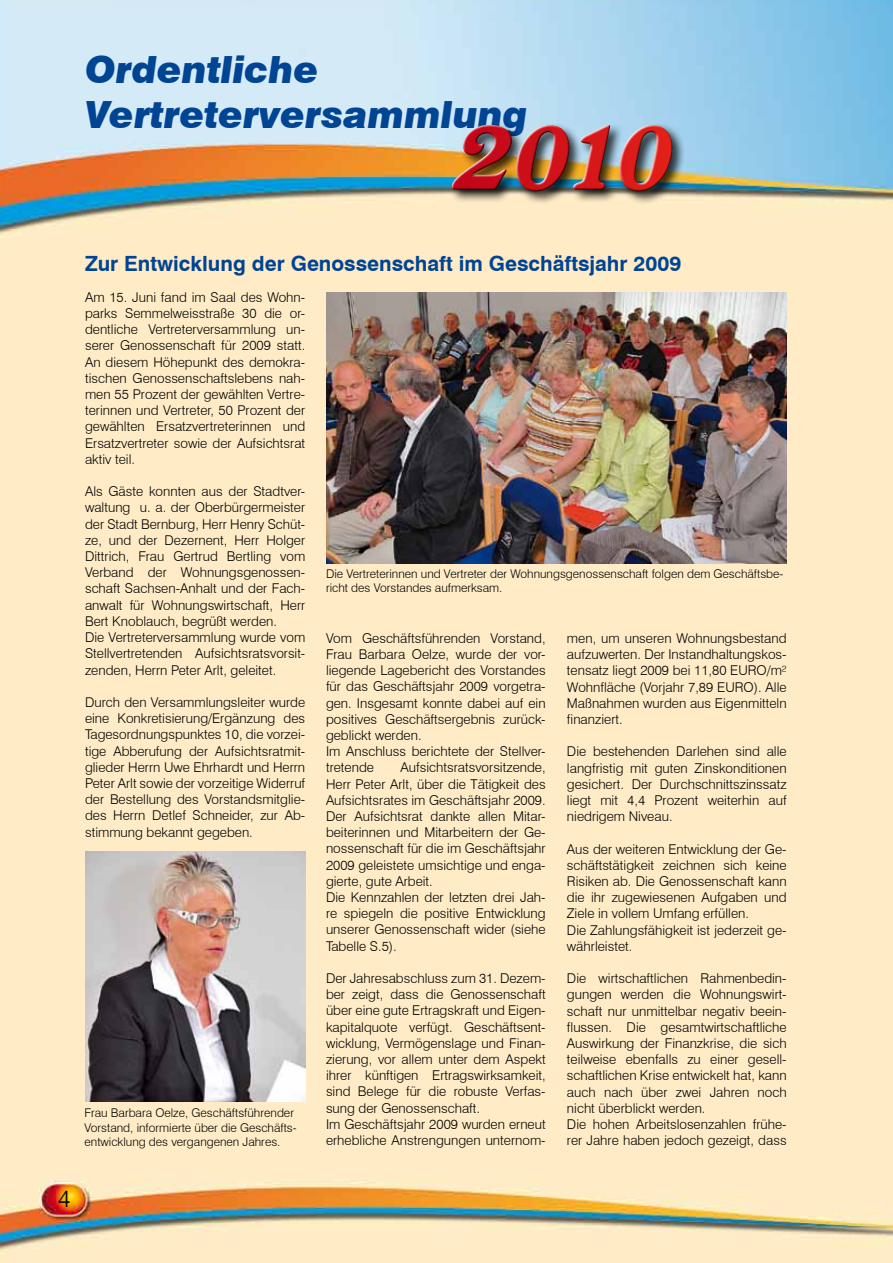
<style>
.page{position:relative;width:893px;height:1263px;background:#fff}
.page>*{position:absolute;margin:0;border:0;box-sizing:border-box;transform-origin:0 0}
.Kopfzeile{font:italic 900 37.5px "Swiss 721 BT";color:#004494}
.t1{font:300 24px "Swiss 721 BT";color:#000}
.t2{font:700 21px "Swiss 721 BT";color:#004494}
.Fließtext{font:300 13.5px/16.2px "Swiss 721 BT";color:#000;text-align:justify}
.t3{font:300 12px/14.4px "Swiss 721 BT";color:#000}
</style>
<div class="page">
<img style="left:0;top:0;width:893px;height:1263px">
<div style="left:449px;top:122px;width:236px;height:83px;background:#000;opacity:.75"></div>
<svg style="left:449px;top:122px;width:218px;height:69px"></svg>
<div style="left:451px;top:124px;width:222px;height:69px;background:#000;opacity:.75"></div>
<img style="left:85px;top:851px;width:220px;height:251px">
<img style="left:326px;top:292px;width:461px;height:271px">
<p class="Kopfzeile" style="left:85px;top:47px;width:235px">Ordentliche</p>
<p class="Kopfzeile" style="left:85px;top:92px;width:444px">Vertreterversammlung</p>
<p class="t2" style="left:85px;top:250px;width:598px">Zur Entwicklung der Genossenschaft im Geschäftsjahr 2009</p>
<p class="Fließtext" style="left:85px;top:289px;width:222px">Am 15. Juni fand im Saal des Wohn&shy;parks Semmelweisstraße 30 die or&shy;dentliche Vertreterversammlung un&shy;serer Genossenschaft für 2009 statt.<br>An diesem Höhepunkt des demokra&shy;tischen Genossenschaftslebens nah&shy;men 55 Prozent der gewählten Vertre&shy;terinnen und Vertreter, 50 Prozent der gewählten Ersatzvertreterinnen und Ersatzvertreter sowie der Aufsichtsrat aktiv teil.</p>
<p class="Fließtext" style="left:85px;top:483px;width:222px">Als Gäste konnten aus der Stadtver&shy;waltung u. a. der Oberbürgermeister der Stadt Bernburg, Herr Henry Schüt&shy;ze, und der Dezernent, Herr Holger Dittrich, Frau Gertrud Bertling vom Verband der Wohnungsgenossen&shy;schaft Sachsen-Anhalt und der Fach&shy;anwalt für Wohnungswirtschaft, Herr Bert Knoblauch, begrüßt werden.</p>
<p class="Fließtext" style="left:85px;top:629px;width:222px">Die Vertreterversammlung wurde vom Stellvertretenden Aufsichtsratsvorsit&shy;zenden, Herrn Peter Arlt, geleitet.</p>
<p class="Fließtext" style="left:85px;top:694px;width:222px">Durch den Versammlungsleiter wurde eine Konkretisierung/Ergänzung des Tagesordnungspunktes 10, die vorzei&shy;tige Abberufung der Aufsichtsratmit&shy;glieder Herrn Uwe Ehrhardt und Herrn Peter Arlt sowie der vorzeitige Widerruf der Bestellung des Vorstandsmitglie&shy;des Herrn Detlef Schneider, zur Ab&shy;stimmung bekannt gegeben.</p>
<p class="t3" style="left:326px;top:566px;width:459px">Die Vertreterinnen und Vertreter der Wohnungsgenossenschaft folgen dem Geschäftsbe&shy;richt des Vorstandes aufmerksam.</p>
<p class="Fließtext" style="left:326px;top:630px;width:221px">Vom Geschäftsführenden Vorstand, Frau Barbara Oelze, wurde der vor&shy;liegende Lagebericht des Vorstandes für das Geschäftsjahr 2009 vorgetra&shy;gen. Insgesamt konnte dabei auf ein positives Geschäftsergebnis zurück&shy;geblickt werden.</p>
<p class="Fließtext" style="left:326px;top:743px;width:221px">Im Anschluss berichtete der Stellver&shy;tretende</p>
<p class="Fließtext" style="left:567px;top:630px;width:221px">men, um unseren Wohnungsbestand aufzuwerten. Der Instandhaltungskos&shy;tensatz liegt 2009 bei 11,80 EURO/m²<br>Wohnfläche (Vorjahr 7,89 EURO). Alle Maßnahmen wurden aus Eigenmitteln finanziert.</p>
<p class="Fließtext" style="left:567px;top:743px;width:221px">Die bestehenden Darlehen sind alle langfristig mit guten Zinskonditionen gesichert. Der Durchschnittszinssatz liegt mit 4,4 Prozent weiterhin auf niedrigem Niveau.</p>
<p class="Fließtext" style="left:567px;top:840px;width:221px">Aus der weiteren Entwicklung der Ge&shy;schäftstätigkeit zeichnen sich keine Risiken ab. Die Genossenschaft kann die ihr zugewiesenen Aufgaben und Ziele in vollem Umfang erfüllen.</p>
<p class="Fließtext" style="left:567px;top:921px;width:221px">Die Zahlungsfähigkeit ist jederzeit ge&shy;währleistet.</p>
<p class="Fließtext" style="left:567px;top:970px;width:221px">Die wirtschaftlichen Rahmenbedin&shy;gungen werden die Wohnungswirt&shy;schaft nur unmittelbar negativ beein&shy;flussen. Die gesamtwirtschaftliche Auswirkung der Finanzkrise, die sich teilweise ebenfalls zu einer gesell&shy;schaftlichen Krise entwickelt hat, kann auch nach über zwei Jahren noch nicht überblickt werden.</p>
<p class="Fließtext" style="left:567px;top:1116px;width:221px">Die hohen Arbeitslosenzahlen frühe&shy;rer Jahre haben jedoch gezeigt, dass</p>
<p class="Fließtext" style="left:326px;top:759px;width:221px;text-indent:75px">Aufsichtsratsvorsitzende, Herr Peter Arlt, über die Tätigkeit des Aufsichtsrates im Geschäftsjahr 2009.</p>
<p class="Fließtext" style="left:326px;top:808px;width:221px">Der Aufsichtsrat dankte allen Mitar&shy;beiterinnen und Mitarbeitern der Ge&shy;nossenschaft für die im Geschäftsjahr 2009 geleistete umsichtige und enga&shy;gierte, gute Arbeit.</p>
<p class="Fließtext" style="left:326px;top:889px;width:221px">Die Kennzahlen der letzten drei Jah&shy;re spiegeln die positive Entwicklung unserer Genossenschaft wider (siehe Tabelle S.5).</p>
<p class="Fließtext" style="left:326px;top:970px;width:221px">Der Jahresabschluss zum 31. Dezem&shy;ber zeigt, dass die Genossenschaft über eine gute Ertragskraft und Eigen&shy;kapitalquote verfügt. Geschäftsent&shy;wicklung, Vermögenslage und Finan&shy;zierung, vor allem unter dem Aspekt ihrer künftigen Ertragswirksamkeit, sind Belege für die robuste Verfas&shy;sung der Genossenschaft.</p>
<p class="Fließtext" style="left:326px;top:1116px;width:221px">Im Geschäftsjahr 2009 wurden erneut erhebliche Anstrengungen unternom-</p>
<p class="t3" style="left:85px;top:1106px;width:214px">Frau Barbara Oelze, Geschäftsführender<br>Vorstand, informierte über die Geschäfts&shy;entwicklung des vergangenen Jahres.</p>
<p class="t1" style="left:58px;top:1184px;width:14px">4</p>
</div>
